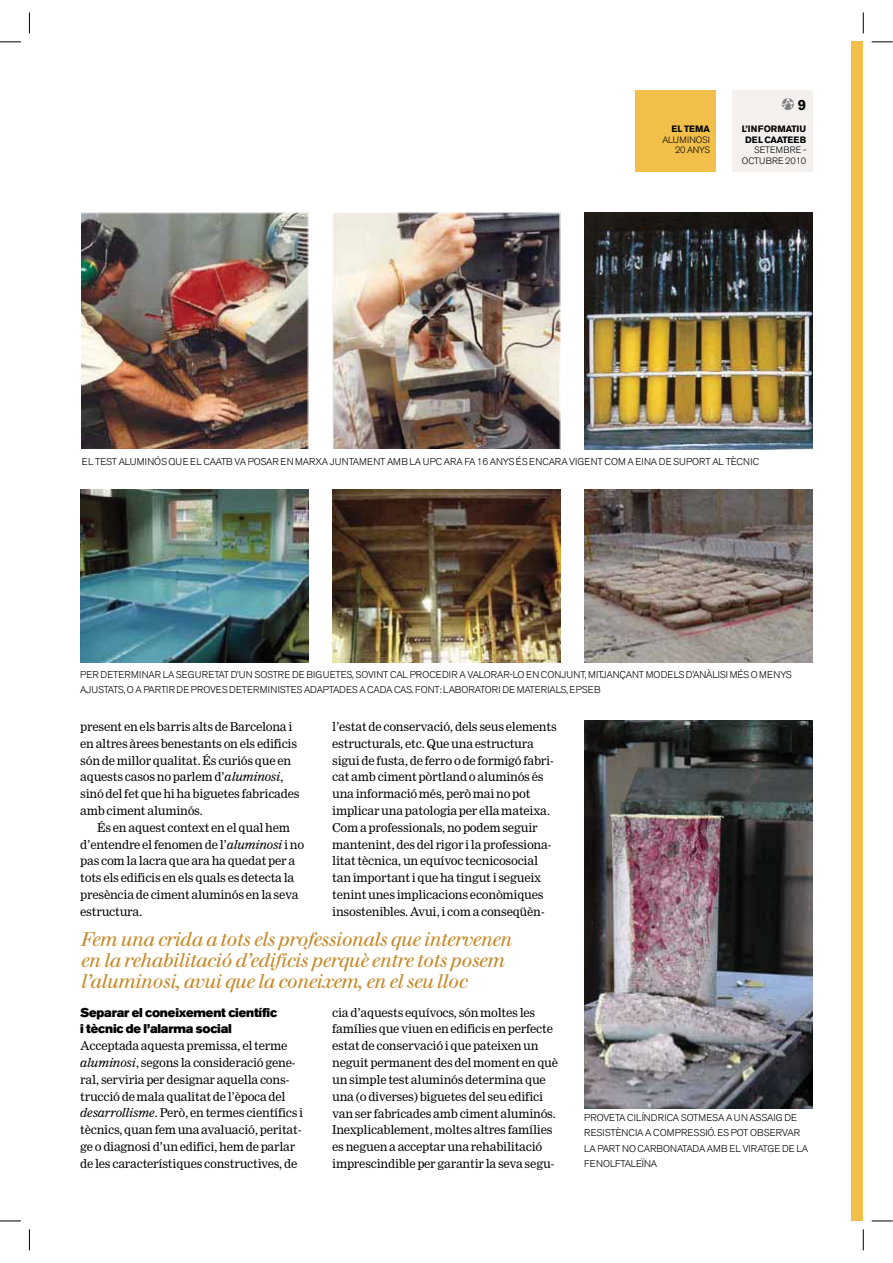
<style>
.page{position:relative;width:893px;height:1263px;background:#fff}
.page>*{position:absolute;margin:0;border:0;box-sizing:border-box;transform-origin:0 0}
.t1{font:italic 19.65px/21px "Walbaum";letter-spacing:-.025em;color:#c78a2a}
.t2{font:14.85px "CAAT";color:#808080}
.t3{font:12.6px/16.8px "Akzidenz Grotesk BE Super";letter-spacing:-.015em;color:#010202}
.t4{font:11.85px/16.8px "Clarion";letter-spacing:-.015em;color:#010202}
.t5{font:300 9.75px/15.5px "Akzidenz Grotesk BE";letter-spacing:-.015em;color:#010202}
.t6{font:300 9.15px/10.5px "Akzidenz Grotesk BE";letter-spacing:-.005em;color:#010202;text-align:right}
.t7{font:700 9.15px/10.5px "Akzidenz Grotesk BE";letter-spacing:.005em;color:#010202;text-align:center}
.s1{font-family:"Akzidenz Grotesk BE";font-weight:700;color:#010202}
.s2{font-style:italic}
</style>
<div class="page">
<div style="left:636px;top:91px;width:80px;height:81px;background:#f2bf4a"></div>
<div style="left:851px;top:42px;width:12px;height:1179px;background:#f2bf4a"></div>
<div style="left:732px;top:91px;width:80px;height:81px;background:#f3f0ed"></div>
<img style="left:82px;top:215px;width:224px;height:233px">
<div style="left:80px;top:213px;width:228px;height:237px;border:1px solid #fff"></div>
<img style="left:334px;top:215px;width:224px;height:233px">
<div style="left:332px;top:213px;width:228px;height:237px;border:1px solid #fff"></div>
<img style="left:584px;top:490px;width:228px;height:173px">
<img style="left:332px;top:490px;width:228px;height:173px">
<img style="left:80px;top:490px;width:228px;height:173px">
<img style="left:584px;top:213px;width:228px;height:237px">
<img style="left:584px;top:721px;width:228px;height:388px">
<svg style="left:0;top:42px;width:21px;height:1px"></svg>
<svg style="left:872px;top:42px;width:21px;height:1px"></svg>
<svg style="left:0;top:1221px;width:21px;height:1px"></svg>
<svg style="left:872px;top:1221px;width:21px;height:1px"></svg>
<svg style="left:29px;top:12px;width:1px;height:21px"></svg>
<svg style="left:29px;top:1229px;width:1px;height:21px"></svg>
<svg style="left:863px;top:12px;width:1px;height:21px"></svg>
<svg style="left:863px;top:1229px;width:1px;height:21px"></svg>
<p class="t7" style="left:671px;top:125px;width:40px">EL TEMA</p>
<p class="t6" style="left:662px;top:135px;width:49px">ALUMINOSI<br>20 ANYS</p>
<p class="t2" style="left:782px;top:96px;width:26px">c<span class="s1">9</span></p>
<p class="t7" style="left:742px;top:125px;width:66px">L’INFORMATIU<br>DEL CAATEEB</p>
<p class="t6" style="left:742px;top:146px;width:66px">SETEMBRE -<br>OCTUBRE 2010</p>
<p class="t5" style="left:82px;top:455px;width:679px">EL TEST ALUMINÓS QUE EL CAATB VA POSAR EN MARXA JUNTAMENT AMB LA UPC ARA FA 16 ANYS ÉS ENCARA VIGENT COM A EINA DE SUPORT AL TÈCNIC</p>
<p class="t5" style="left:80px;top:668px;width:713px">PER DETERMINAR LA SEGURETAT D’UN SOSTRE DE BIGUETES, SOVINT CAL PROCEDIR A VALORAR-LO EN CONJUNT, MITJANÇANT MODELS D’ANÀLISI MÉS O MENYS<br>AJUSTATS, O A PARTIR DE PROVES DETERMINISTES ADAPTADES A CADA CAS. FONT: LABORATORI DE MATERIALS, EPSEB</p>
<p class="t4" style="left:80px;top:719px;width:221px">present en els barris alts de Barcelona i en altres àrees benestants on els edificis són de millor qualitat. És curiós que en aquests casos no parlem d’<span class="s2">aluminosi</span>, sinó del fet que hi ha biguetes fabricades amb ciment aluminós.</p>
<p class="t4" style="left:80px;top:820px;width:225px;text-indent:17px">És en aquest context en el qual hem d’entendre el fenomen de l’<span class="s2">aluminosi</span> i no pas com la lacra que ara ha quedat per a tots els edificis en els quals es detecta la presència de ciment aluminós en la seva estructura.</p>
<p class="t4" style="left:332px;top:719px;width:226px">l’estat de conservació, dels seus elements estructurals, etc. Que una estructura sigui de fusta, de ferro o de formigó fabri&shy;cat amb ciment pòrtland o aluminós és una informació més, però mai no pot implicar una patologia per ella mateixa.<br>Com a professionals, no podem seguir mantenint, des del rigor i la professiona&shy;litat tècnica, un equívoc tecnicosocial tan important i que ha tingut i segueix tenint unes implicacions econòmiques insostenibles. Avui, i com a conseqüèn-</p>
<h1 class="t1" style="left:80px;top:930px;width:433px">Fem una crida a tots els professionals que intervenen en la rehabilitació d’edificis perquè entre tots posem l’aluminosi, avui que la coneixem, en el seu lloc</h1>
<p class="t3" style="left:80px;top:1005px;width:198px">Separar el coneixement científic i tècnic de l’alarma social</p>
<p class="t4" style="left:80px;top:1038px;width:224px">Acceptada aquesta premissa, el terme <span class="s2">aluminosi</span>, segons la consideració gene&shy;ral, serviria per designar aquella cons&shy;trucció de mala qualitat de l’època del <span class="s2">desarrollisme</span>. Però, en termes científics i tècnics, quan fem una avaluació, peritat&shy;ge o diagnosi d’un edifici, hem de parlar de les característiques constructives, de</p>
<p class="t4" style="left:332px;top:1005px;width:227px">cia d’aquests equívocs, són moltes les famílies que viuen en edificis en perfecte estat de conservació i que pateixen un neguit permanent des del moment en què un simple test aluminós determina que una (o diverses) biguetes del seu edifici van ser fabricades amb ciment aluminós.<br>Inexplicablement, moltes altres famílies es neguen a acceptar una rehabilitació imprescindible per garantir la seva segu-</p>
<p class="t5" style="left:584px;top:1111px;width:225px">PROVETA CILÍNDRICA SOTMESA A UN ASSAIG DE RESISTÈNCIA A COMPRESSIÓ. ES POT OBSERVAR LA PART NO CARBONATADA AMB EL VIRATGE DE LA FENOLFTALEÏNA</p>
</div>
